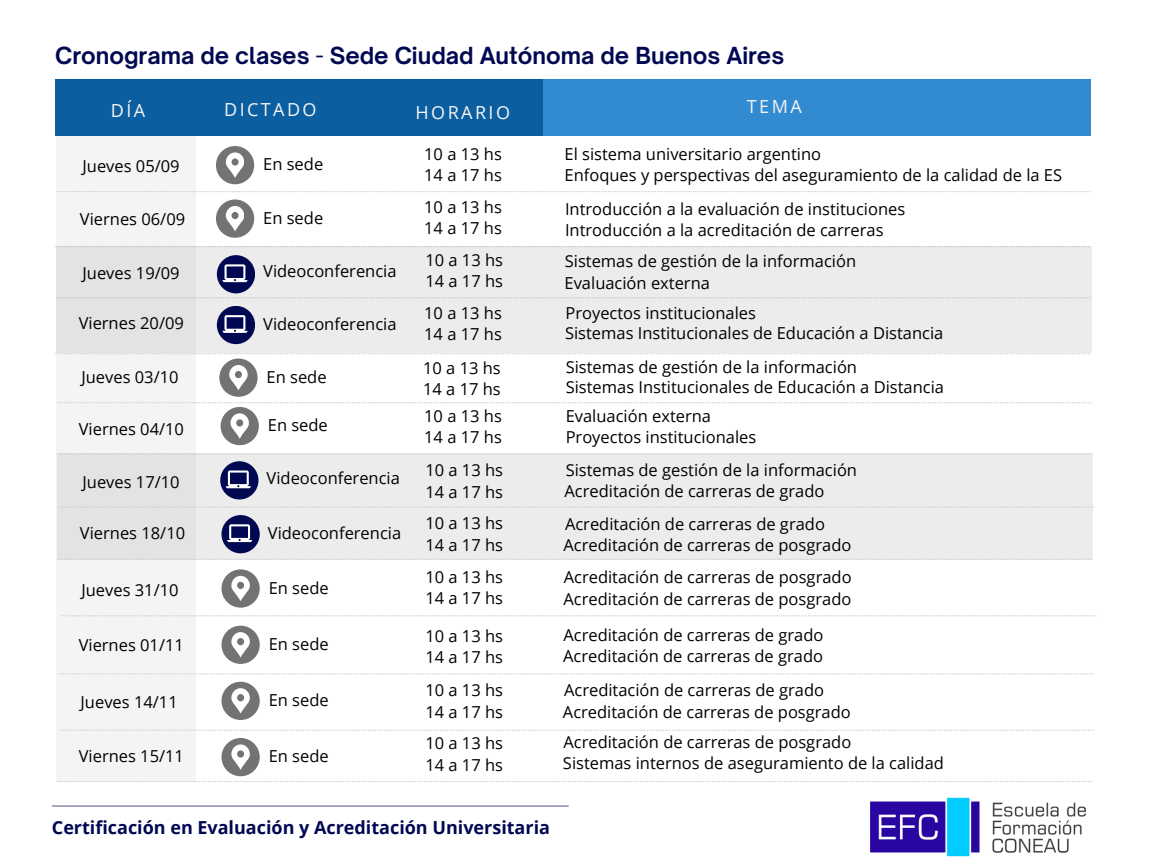
<style>
.page{position:relative;width:1152px;height:864px;background:#fff}
.page>*{position:absolute;margin:0;border:0;box-sizing:border-box;transform-origin:0 0}
.t1{font:700 22.5px "Open Sauce One";color:#000852}
.t2{font:700 18px "Open Sans";color:#000852}
.t3{font:18px "Open Sans";letter-spacing:.135em;color:#f4f4f4}
.t4{font:16.5px "Open Sans";color:#000}
.s1{font-weight:400}
</style>
<div class="page">
<div style="left:541px;top:80px;width:549px;height:56px;background:#328bd1"></div>
<div style="left:55px;top:80px;width:487px;height:56px;background:#0b5fa1"></div>
<div style="left:56px;top:136px;width:140px;height:645px;background:#f4f4f4"></div>
<svg style="left:55px;top:246px;width:1035px;height:1px"></svg>
<div style="left:56px;top:247px;width:1036px;height:106px;background:#ececec"></div>
<svg style="left:57px;top:402px;width:1034px;height:1px"></svg>
<div style="left:217px;top:255px;width:38px;height:38px;background:#000852;border-radius:50%"></div>
<svg style="left:222px;top:264px;width:25px;height:18px"></svg>
<img style="left:871px;top:797px;width:215px;height:60px">
<hr style="left:52px;top:805px;width:517px;height:2px;background:#000852">
<div style="left:216px;top:146px;width:38px;height:38px;background:#737373;border-radius:50%"></div>
<svg style="left:226px;top:152px;width:18px;height:26px"></svg>
<div style="left:57px;top:453px;width:1035px;height:107px;background:#ececec"></div>
<div style="left:216px;top:200px;width:38px;height:38px;background:#737373;border-radius:50%"></div>
<svg style="left:226px;top:206px;width:18px;height:25px"></svg>
<div style="left:217px;top:306px;width:38px;height:38px;background:#000852;border-radius:50%"></div>
<svg style="left:222px;top:315px;width:25px;height:18px"></svg>
<div style="left:220px;top:461px;width:38px;height:39px;background:#000852;border-radius:50%"></div>
<svg style="left:226px;top:471px;width:25px;height:17px"></svg>
<div style="left:221px;top:515px;width:39px;height:38px;background:#000852;border-radius:50%"></div>
<svg style="left:227px;top:524px;width:25px;height:18px"></svg>
<div style="left:219px;top:359px;width:39px;height:38px;background:#737373;border-radius:50%"></div>
<svg style="left:229px;top:365px;width:18px;height:25px"></svg>
<div style="left:221px;top:407px;width:38px;height:38px;background:#737373;border-radius:50%"></div>
<svg style="left:230px;top:413px;width:18px;height:26px"></svg>
<div style="left:221px;top:569px;width:39px;height:39px;background:#737373;border-radius:50%"></div>
<svg style="left:231px;top:576px;width:18px;height:25px"></svg>
<div style="left:221px;top:626px;width:39px;height:38px;background:#737373;border-radius:50%"></div>
<svg style="left:231px;top:632px;width:18px;height:25px"></svg>
<div style="left:221px;top:682px;width:39px;height:38px;background:#737373;border-radius:50%"></div>
<svg style="left:231px;top:688px;width:18px;height:26px"></svg>
<div style="left:221px;top:738px;width:39px;height:38px;background:#737373;border-radius:50%"></div>
<svg style="left:231px;top:744px;width:18px;height:26px"></svg>
<svg style="left:56px;top:191px;width:1035px;height:1px"></svg>
<svg style="left:55px;top:353px;width:1034px;height:1px"></svg>
<svg style="left:57px;top:453px;width:1034px;height:1px"></svg>
<svg style="left:60px;top:507px;width:1034px;height:1px"></svg>
<svg style="left:57px;top:559px;width:1034px;height:1px"></svg>
<svg style="left:61px;top:615px;width:1034px;height:1px"></svg>
<svg style="left:58px;top:673px;width:1035px;height:1px"></svg>
<svg style="left:60px;top:730px;width:1034px;height:1px"></svg>
<svg style="left:57px;top:781px;width:1034px;height:1px"></svg>
<h2 class="t1" style="left:55px;top:42px;width:731px">Cronograma de clases <span class="s1">-</span> Sede Ciudad Autónoma de Buenos Aires</h2>
<h2 class="t3" style="left:111px;top:97px;width:36px">DÍA</h2>
<h2 class="t3" style="left:747px;top:94px;width:56px">TEMA</h2>
<h2 class="t4" style="left:565px;top:142px;width:258px">El sistema universitario argentino</h2>
<p class="t4" style="left:565px;top:164px;width:499px">Enfoques y perspectivas del aseguramiento de la calidad de la ES</p>
<p class="t4" style="left:565px;top:197px;width:342px">Introducción a la evaluación de instituciones</p>
<p class="t4" style="left:565px;top:219px;width:320px">Introducción a la acreditación de carreras</p>
<p class="t4" style="left:565px;top:249px;width:293px">Sistemas de gestión de la información</p>
<p class="t3" style="left:224px;top:97px;width:94px">DICTADO</p>
<p class="t3" style="left:416px;top:100px;width:96px">HORARIO</p>
<p class="t4" style="left:424px;top:142px;width:79px">10 a 13 hs</p>
<p class="t4" style="left:424px;top:163px;width:79px">14 a 17 hs</p>
<p class="t4" style="left:263px;top:153px;width:62px">En sede</p>
<p class="t4" style="left:83px;top:154px;width:99px">Jueves 05/09</p>
<p class="t4" style="left:80px;top:208px;width:107px">Viernes 06/09</p>
<p class="t4" style="left:424px;top:195px;width:79px">10 a 13 hs</p>
<p class="t4" style="left:424px;top:217px;width:79px">14 a 17 hs</p>
<p class="t4" style="left:425px;top:248px;width:79px">10 a 13 hs</p>
<p class="t4" style="left:425px;top:270px;width:79px">14 a 17 hs</p>
<p class="t4" style="left:424px;top:301px;width:79px">10 a 13 hs</p>
<p class="t4" style="left:424px;top:323px;width:79px">14 a 17 hs</p>
<p class="t4" style="left:423px;top:356px;width:79px">10 a 13 hs</p>
<p class="t4" style="left:423px;top:378px;width:79px">14 a 17 hs</p>
<p class="t4" style="left:424px;top:404px;width:79px">10 a 13 hs</p>
<p class="t4" style="left:424px;top:426px;width:79px">14 a 17 hs</p>
<p class="t4" style="left:425px;top:459px;width:79px">10 a 13 hs</p>
<p class="t4" style="left:425px;top:480px;width:79px">14 a 17 hs</p>
<p class="t4" style="left:425px;top:511px;width:79px">10 a 13 hs</p>
<p class="t4" style="left:425px;top:533px;width:79px">14 a 17 hs</p>
<p class="t4" style="left:425px;top:565px;width:79px">10 a 13 hs</p>
<p class="t4" style="left:425px;top:587px;width:79px">14 a 17 hs</p>
<p class="t4" style="left:425px;top:624px;width:79px">10 a 13 hs</p>
<p class="t4" style="left:425px;top:646px;width:79px">14 a 17 hs</p>
<p class="t4" style="left:425px;top:679px;width:79px">10 a 13 hs</p>
<p class="t4" style="left:425px;top:700px;width:79px">14 a 17 hs</p>
<p class="t4" style="left:425px;top:732px;width:79px">10 a 13 hs</p>
<p class="t4" style="left:425px;top:753px;width:79px">14 a 17 hs</p>
<p class="t4" style="left:263px;top:206px;width:62px">En sede</p>
<p class="t4" style="left:263px;top:259px;width:135px">Videoconferencia</p>
<p class="t4" style="left:83px;top:261px;width:99px">Jueves 19/09</p>
<p class="t4" style="left:79px;top:312px;width:107px">Viernes 20/09</p>
<p class="t4" style="left:565px;top:271px;width:147px">Evaluación externa</p>
<p class="t4" style="left:565px;top:302px;width:192px">Proyectos institucionales</p>
<p class="t4" style="left:565px;top:322px;width:380px">Sistemas Institucionales de Educación a Distancia</p>
<p class="t4" style="left:263px;top:312px;width:135px">Videoconferencia</p>
<p class="t4" style="left:566px;top:356px;width:293px">Sistemas de gestión de la información</p>
<p class="t4" style="left:566px;top:375px;width:380px">Sistemas Institucionales de Educación a Distancia</p>
<p class="t4" style="left:267px;top:365px;width:62px">En sede</p>
<p class="t4" style="left:268px;top:414px;width:62px">En sede</p>
<p class="t4" style="left:81px;top:366px;width:99px">Jueves 03/10</p>
<p class="t4" style="left:79px;top:417px;width:107px">Viernes 04/10</p>
<p class="t4" style="left:566px;top:404px;width:147px">Evaluación externa</p>
<p class="t4" style="left:566px;top:426px;width:192px">Proyectos institucionales</p>
<p class="t4" style="left:566px;top:459px;width:293px">Sistemas de gestión de la información</p>
<p class="t4" style="left:565px;top:512px;width:261px">Acreditación de carreras de grado</p>
<p class="t4" style="left:267px;top:466px;width:135px">Videoconferencia</p>
<p class="t4" style="left:83px;top:470px;width:99px">Jueves 17/10</p>
<p class="t4" style="left:80px;top:521px;width:107px">Viernes 18/10</p>
<p class="t4" style="left:565px;top:479px;width:261px">Acreditación de carreras de grado</p>
<p class="t4" style="left:564px;top:533px;width:289px">Acreditación de carreras de posgrado</p>
<p class="t4" style="left:564px;top:565px;width:289px">Acreditación de carreras de posgrado</p>
<p class="t4" style="left:564px;top:587px;width:289px">Acreditación de carreras de posgrado</p>
<p class="t4" style="left:563px;top:623px;width:261px">Acreditación de carreras de grado</p>
<p class="t4" style="left:563px;top:644px;width:261px">Acreditación de carreras de grado</p>
<p class="t4" style="left:564px;top:679px;width:261px">Acreditación de carreras de grado</p>
<p class="t4" style="left:563px;top:700px;width:289px">Acreditación de carreras de posgrado</p>
<p class="t4" style="left:563px;top:731px;width:289px">Acreditación de carreras de posgrado</p>
<p class="t4" style="left:268px;top:521px;width:135px">Videoconferencia</p>
<p class="t4" style="left:269px;top:576px;width:62px">En sede</p>
<p class="t4" style="left:81px;top:579px;width:99px">Jueves 31/10</p>
<p class="t4" style="left:79px;top:633px;width:107px">Viernes 01/11</p>
<p class="t4" style="left:269px;top:632px;width:62px">En sede</p>
<p class="t4" style="left:269px;top:689px;width:62px">En sede</p>
<p class="t4" style="left:81px;top:690px;width:99px">Jueves 14/11</p>
<p class="t4" style="left:79px;top:744px;width:107px">Viernes 15/11</p>
<p class="t4" style="left:269px;top:745px;width:62px">En sede</p>
<p class="t4" style="left:563px;top:752px;width:383px">Sistemas internos de aseguramiento de la calidad</p>
<p class="t2" style="left:52px;top:815px;width:500px">Certificación en Evaluación y Acreditación Universitaria</p>
</div>
